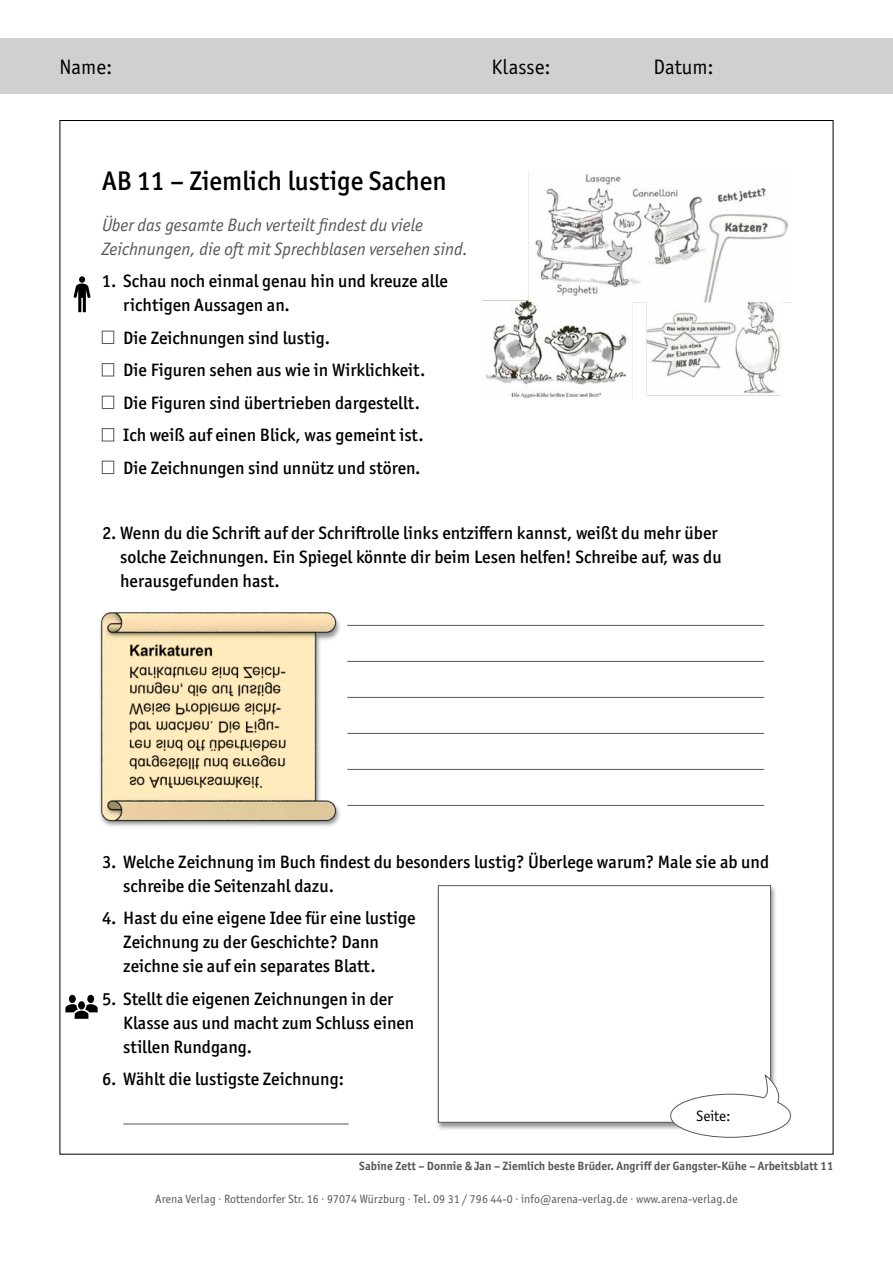
<style>
.page{position:relative;width:893px;height:1263px;background:#fff}
.page>*{position:absolute;margin:0;border:0;box-sizing:border-box;transform-origin:0 0}
.t1{font:500 27px "Officina Sans ITC Pro";color:#000}
.t2{font:21px "Officina Sans ITC Pro";color:#000}
.t3{font:500 18px/24px "Officina Sans ITC Pro";color:#000}
.t4{font:italic 18px/24px "Officina Sans ITC Pro";color:#575756}
.t5{font:15px "Officina Sans ITC Pro";color:#000}
.t6{font:12px "Officina Sans ITC Pro";color:#575756}
.t7{font:700 12px "Officina Sans ITC Pro";color:#575756}
</style>
<div class="page">
<div style="left:0;top:38px;width:893px;height:56px;background:#d0d0d0"></div>
<div style="left:102px;top:331px;width:12px;height:13px;background:#fff;border:1px solid #575756"></div>
<div style="left:102px;top:363px;width:12px;height:13px;background:#fff;border:1px solid #575756"></div>
<div style="left:102px;top:396px;width:12px;height:13px;background:#fff;border:1px solid #575756"></div>
<div style="left:102px;top:428px;width:12px;height:13px;background:#fff;border:1px solid #575756"></div>
<div style="left:102px;top:461px;width:12px;height:13px;background:#fff;border:1px solid #575756"></div>
<hr style="left:347px;top:625px;width:417px;height:1px;background:#575756">
<hr style="left:347px;top:661px;width:417px;height:1px;background:#575756">
<hr style="left:347px;top:697px;width:417px;height:1px;background:#575756">
<hr style="left:347px;top:733px;width:417px;height:1px;background:#575756">
<hr style="left:347px;top:769px;width:417px;height:1px;background:#575756">
<hr style="left:347px;top:805px;width:417px;height:1px;background:#575756">
<hr style="left:123px;top:1123px;width:226px;height:1px;background:#575756">
<img style="left:482px;top:170px;width:309px;height:229px">
<img style="left:100px;top:612px;width:240px;height:215px">
<img style="left:126px;top:642px;width:162px;height:147px">
<div style="left:435px;top:884px;width:342px;height:247px;background:#000;opacity:.42"></div>
<div style="left:438px;top:885px;width:333px;height:238px;background:#fff;border:1px solid #575756"></div>
<svg style="left:670px;top:1073px;width:121px;height:65px"></svg>
<div style="left:79px;top:276px;width:6px;height:7px;background:#000;border-radius:50%"></div>
<svg style="left:74px;top:283px;width:16px;height:29px"></svg>
<div style="left:87px;top:995px;width:7px;height:8px;background:#000;border-radius:50%"></div>
<div style="left:69px;top:995px;width:7px;height:8px;background:#000;border-radius:50%"></div>
<svg style="left:78px;top:1001px;width:7px;height:8px"></svg>
<svg style="left:65px;top:1004px;width:33px;height:15px"></svg>
<p class="t2" style="left:60px;top:54px;width:54px">Name:</p>
<p class="t2" style="left:491px;top:54px;width:61px">Klasse:</p>
<p class="t2" style="left:654px;top:54px;width:62px">Datum:</p>
<h1 class="t1" style="left:102px;top:164px;width:346px">AB 11 – Ziemlich lustige Sachen</h1>
<p class="t4" style="left:102px;top:213px;width:368px">Über das gesamte Buch verteilt findest du viele<br>Zeichnungen, die oft mit Sprechblasen versehen sind.</p>
<p class="t3" style="left:123px;top:269px;width:326px;text-indent:-21px">1. Schau noch einmal genau hin und kreuze alle richtigen Aussagen an.</p>
<p class="t3" style="left:123px;top:321px;width:304px;line-height:32.5px">Die Zeichnungen sind lustig.<br>Die Figuren sehen aus wie in Wirklichkeit.<br>Die Figuren sind übertrieben dargestellt.<br>Ich weiß auf einen Blick, was gemeint ist.<br>Die Zeichnungen sind unnütz und stören.</p>
<p class="t3" style="left:120px;top:520px;width:603px;text-indent:-18px">2. Wenn du die Schrift auf der Schriftrolle links entziffern kannst, weißt du mehr über solche Zeichnungen. Ein Spiegel könnte dir beim Lesen helfen! Schreibe auf, was du herausgefunden hast.</p>
<p class="t3" style="left:123px;top:849px;width:647px;text-indent:-21px">3. Welche Zeichnung im Buch findest du besonders lustig? Überlege warum? Male sie ab und schreibe die Seitenzahl dazu.</p>
<p class="t3" style="left:123px;top:906px;width:294px;text-indent:-21px">4. Hast du eine eigene Idee für eine lustige<br>Zeichnung zu der Geschichte? Dann zeichne sie auf ein separates Blatt.</p>
<p class="t3" style="left:123px;top:986px;width:293px;text-indent:-21px">5. Stellt die eigenen Zeichnungen in der<br>Klasse aus und macht zum Schluss einen stillen Rundgang.</p>
<p class="t3" style="left:102px;top:1067px;width:243px">6. Wählt die lustigste Zeichnung:</p>
<p class="t5" style="left:696px;top:1107px;width:36px">Seite:</p>
<p class="t7" style="left:359px;top:1159px;width:476px">Sabine Zett – Donnie &amp; Jan – Ziemlich beste Brüder. Angriff der Gangster-Kühe – Arbeitsblatt 11</p>
<p class="t6" style="left:155px;top:1191px;width:584px">Arena Verlag · Rottendorfer Str. 16 · 97074 Würzburg · Tel. 09 31 / 796 44-0 · info@arena-verlag.de · www.arena-verlag.de</p>
</div>
